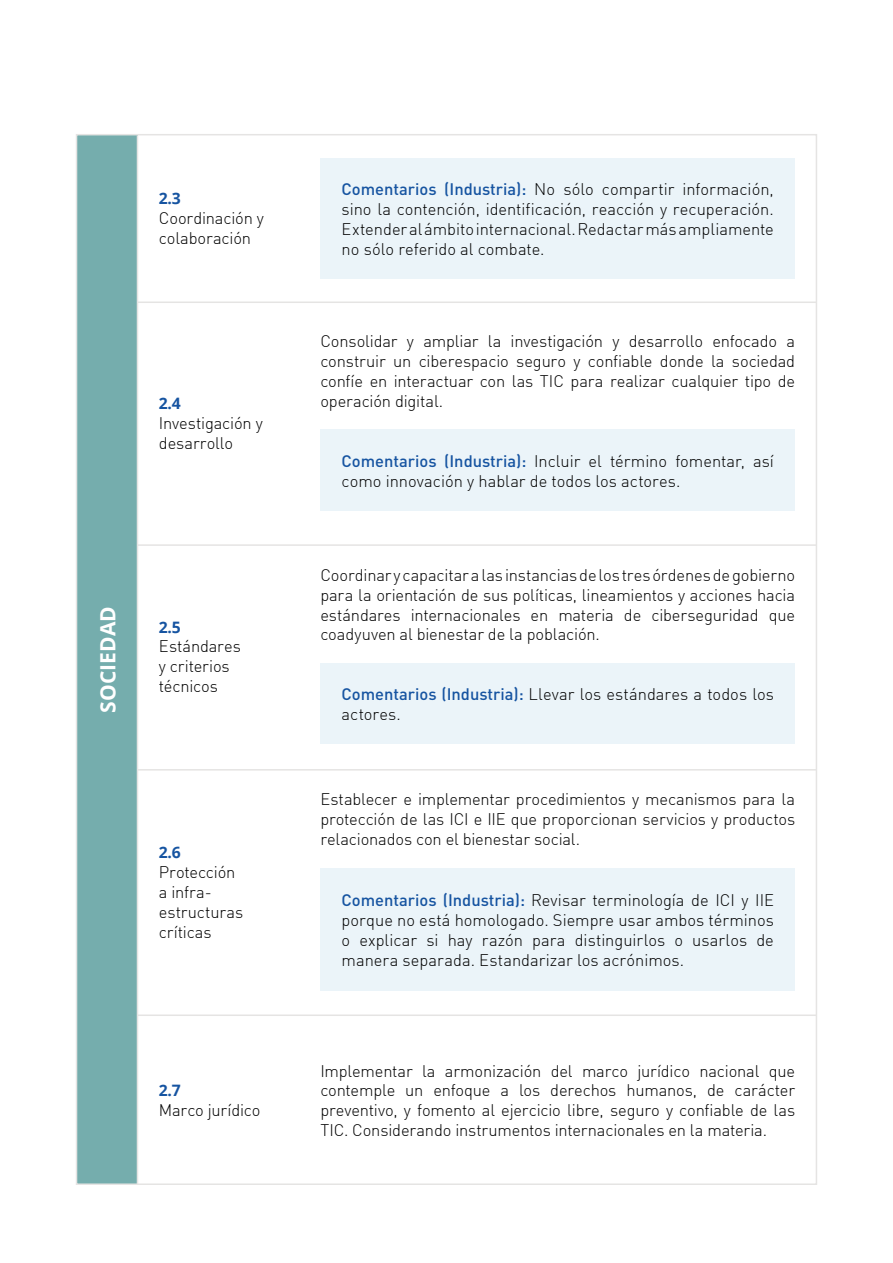
<style>
.page{position:relative;width:893px;height:1263px;background:#fff}
.page>*{position:absolute;margin:0;border:0;box-sizing:border-box;transform-origin:0 0}
.t1{font:700 21px "Open Sans";letter-spacing:.005em;color:#fff}
.t2{font:300 16.5px/19.8px "DI Nbek";letter-spacing:-.005em;color:#000}
.t3{font:700 15.75px "Open Sans";color:#1654a1}
.s1{font-family:"DIN";font-weight:500;color:#1654a1}
</style>
<div class="page">
<div style="left:77px;top:135px;width:61px;height:1049px;background:#75adad"></div>
<hr style="left:137px;top:135px;width:1px;height:1049px;background:#e5e4e3">
<hr style="left:138px;top:544px;width:678px;height:2px;background:#e5e4e3">
<div style="left:320px;top:663px;width:475px;height:80px;background:#ebf4f9"></div>
<div style="left:320px;top:158px;width:475px;height:120px;background:#ebf4f9"></div>
<hr style="left:138px;top:301px;width:678px;height:2px;background:#e5e4e3">
<div style="left:320px;top:430px;width:475px;height:81px;background:#ebf4f9"></div>
<hr style="left:138px;top:769px;width:678px;height:1px;background:#e5e4e3">
<div style="left:320px;top:868px;width:475px;height:123px;background:#ebf4f9"></div>
<hr style="left:138px;top:1014px;width:678px;height:2px;background:#e5e4e3">
<p class="t3" style="left:159px;top:187px;width:23px">2.3</p>
<p class="t2" style="left:159px;top:208px;width:107px">Coordinación y colaboración</p>
<p class="t3" style="left:159px;top:392px;width:23px">2.4</p>
<p class="t2" style="left:159px;top:413px;width:105px">Investigación y desarrollo</p>
<p class="t1" style="left:93px;top:713px;width:108px;rotate:-90deg">SOCIEDAD</p>
<p class="t3" style="left:159px;top:616px;width:23px">2.5</p>
<p class="t2" style="left:159px;top:636px;width:83px">Estándares y criterios técnicos</p>
<p class="t3" style="left:159px;top:841px;width:23px">2.6</p>
<p class="t2" style="left:159px;top:862px;width:86px">Protección a infra&shy;estructuras críticas</p>
<p class="t3" style="left:159px;top:1079px;width:23px">2.7</p>
<p class="t2" style="left:159px;top:1100px;width:103px">Marco jurídico</p>
<p class="t2" style="left:342px;top:179px;width:434px;text-align:justify"><span class="s1">Comentarios (Industria):</span> No sólo compartir información, sino la contención, identificación, reacción y recuperación.<br>Extender al ámbito internacional. Redactar más ampliamente no sólo referido al combate.</p>
<p class="t2" style="left:320px;top:331px;width:476px;text-align:justify">Consolidar y ampliar la investigación y desarrollo enfocado a construir un ciberespacio seguro y confiable donde la sociedad confíe en interactuar con las TIC para realizar cualquier tipo de operación digital.</p>
<p class="t2" style="left:342px;top:451px;width:434px"><span class="s1">Comentarios (Industria):</span> Incluir el término fomentar, así como innovación y hablar de todos los actores.</p>
<p class="t2" style="left:320px;top:565px;width:476px;text-align:justify">Coordinar y capacitar a las instancias de los tres órdenes de gobierno para la orientación de sus políticas, lineamientos y acciones hacia estándares internacionales en materia de ciberseguridad que coadyuven al bienestar de la población.</p>
<p class="t2" style="left:342px;top:684px;width:434px"><span class="s1">Comentarios (Industria):</span> Llevar los estándares a todos los actores.</p>
<p class="t2" style="left:320px;top:789px;width:476px;text-align:justify">Establecer e implementar procedimientos y mecanismos para la protección de las ICI e IIE que proporcionan servicios y productos relacionados con el bienestar social.</p>
<p class="t2" style="left:342px;top:890px;width:434px;text-align:justify"><span class="s1">Comentarios (Industria):</span> Revisar terminología de ICI y IIE porque no está homologado. Siempre usar ambos términos o explicar si hay razón para distinguirlos o usarlos de manera separada. Estandarizar los acrónimos.</p>
<p class="t2" style="left:320px;top:1060px;width:476px;text-align:justify">Implementar la armonización del marco jurídico nacional que contemple un enfoque a los derechos humanos, de carácter preventivo, y fomento al ejercicio libre, seguro y confiable de las TIC. Considerando instrumentos internacionales en la materia.</p>
</div>
